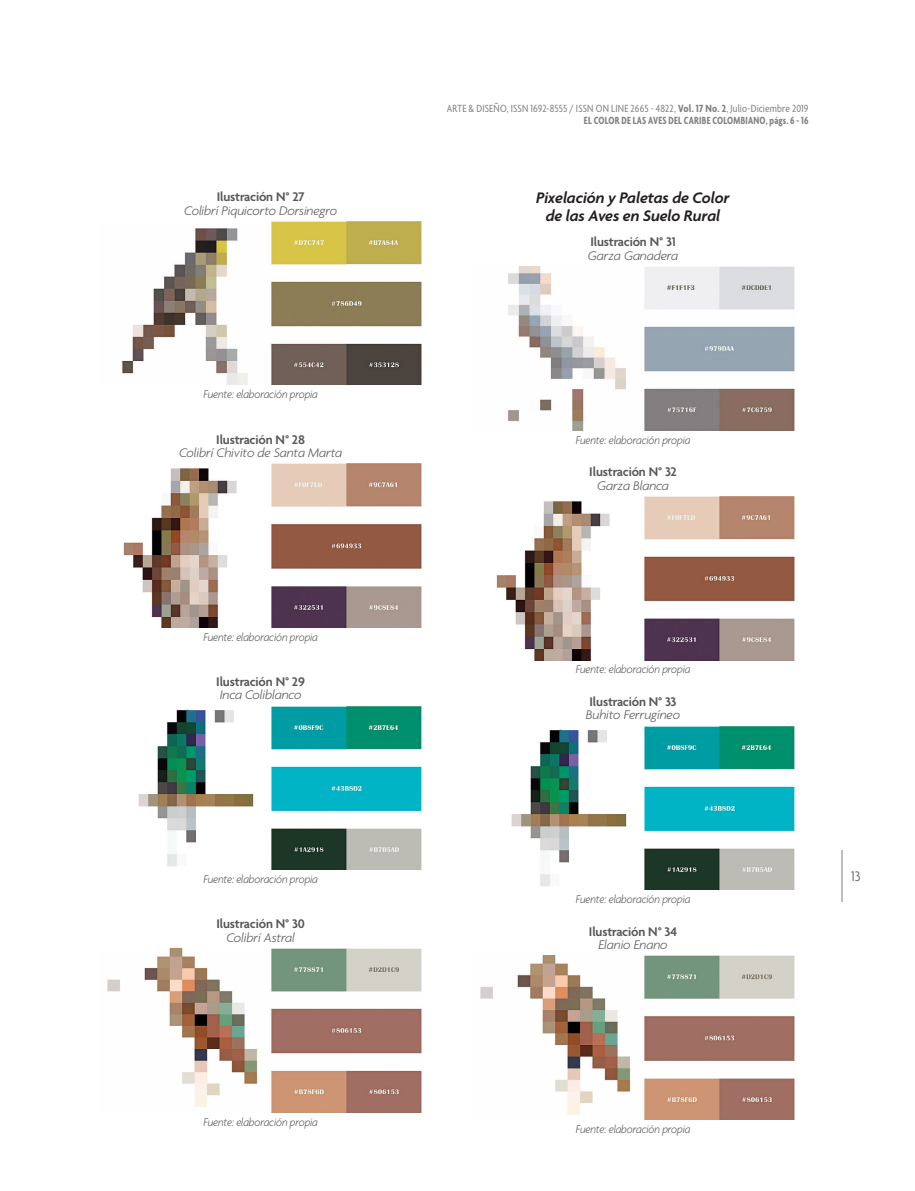
<style>
.page{position:relative;width:915px;height:1191px;background:#fff}
.page>*{position:absolute;margin:0;border:0;box-sizing:border-box;transform-origin:0 0}
.Subtítulos_3{font:italic 600 16.5px "Agenda";letter-spacing:-.005em;color:#231f20}
.t1{font:15px "Agenda";color:#6c6d70;scale:.9 1}
.Tablas_Título{font:italic 300 13.5px "Agenda";letter-spacing:-.01em;color:#57585a}
.Tablas_Título-2{font:600 13.5px "Agenda";letter-spacing:-.01em;color:#57585a}
.Tablas_Fuente{font:italic 300 12px "Agenda";letter-spacing:-.01em;color:#57585a;scale:.9 1}
.t2{font:condensed 11.25px/12px "Agenda";letter-spacing:.015em;color:#808285;text-align:right}
.s1{font-weight:700}
</style>
<div class="page">
<hr style="left:840px;top:850px;width:2px;height:51px;background:#bcbdc0">
<img style="left:138px;top:706px;width:284px;height:164px">
<img style="left:107px;top:948px;width:315px;height:164px">
<img style="left:122px;top:221px;width:300px;height:164px">
<img style="left:123px;top:463px;width:299px;height:164px">
<img style="left:508px;top:266px;width:287px;height:164px">
<img style="left:511px;top:726px;width:284px;height:163px">
<img style="left:480px;top:955px;width:315px;height:164px">
<img style="left:496px;top:496px;width:299px;height:164px">
<p class="Tablas_Título-2" style="left:216px;top:189px;width:89px">Ilustración N° 27</p>
<p class="Tablas_Título" style="left:184px;top:202px;width:154px">Colibrí Piquicorto Dorsinegro</p>
<p class="Tablas_Fuente" style="left:203px;top:387px;width:129px">Fuente: elaboración propia</p>
<p class="Tablas_Título-2" style="left:216px;top:432px;width:90px">Ilustración N° 28</p>
<p class="Tablas_Título" style="left:179px;top:444px;width:165px">Colibrí Chivito de Santa Marta</p>
<p class="Tablas_Fuente" style="left:203px;top:630px;width:129px">Fuente: elaboración propia</p>
<p class="Tablas_Título-2" style="left:216px;top:674px;width:90px">Ilustración N° 29</p>
<p class="Tablas_Título" style="left:220px;top:687px;width:83px">Inca Coliblanco</p>
<p class="Tablas_Fuente" style="left:203px;top:872px;width:129px">Fuente: elaboración propia</p>
<p class="Tablas_Título-2" style="left:216px;top:916px;width:90px">Ilustración N° 30</p>
<p class="Tablas_Título" style="left:226px;top:929px;width:70px">Colibrí Astral</p>
<p class="Tablas_Fuente" style="left:203px;top:1114px;width:129px">Fuente: elaboración propia</p>
<p class="t2" style="left:447px;top:103px;width:363px">ARTE &amp; DISEÑO, ISSN 1692-8555 / ISSN ON LINE 2665 - 4822, <span class="s1">Vol. 17 No. 2</span>, Julio-Diciembre 2019<br><span class="s1">EL COLOR DE LAS AVES DEL CARIBE COLOMBIANO, págs. 6 - 16</span></p>
<p class="Subtítulos_3" style="left:536px;top:189px;width:195px">Pixelación y Paletas de Color</p>
<p class="Subtítulos_3" style="left:545px;top:207px;width:176px">de las Aves en Suelo Rural</p>
<p class="Tablas_Título-2" style="left:590px;top:235px;width:87px">Ilustración N° 31</p>
<p class="Tablas_Título" style="left:587px;top:247px;width:92px">Garza Ganadera</p>
<p class="Tablas_Fuente" style="left:575px;top:433px;width:129px">Fuente: elaboración propia</p>
<p class="Tablas_Título-2" style="left:589px;top:464px;width:89px">Ilustración N° 32</p>
<p class="Tablas_Título" style="left:597px;top:477px;width:73px">Garza Blanca</p>
<p class="Tablas_Fuente" style="left:575px;top:662px;width:129px">Fuente: elaboración propia</p>
<p class="Tablas_Título-2" style="left:589px;top:694px;width:88px">Ilustración N° 33</p>
<p class="Tablas_Título" style="left:585px;top:707px;width:96px">Buhito Ferrugíneo</p>
<p class="Tablas_Fuente" style="left:575px;top:892px;width:129px">Fuente: elaboración propia</p>
<p class="Tablas_Título-2" style="left:588px;top:924px;width:90px">Ilustración N° 34</p>
<p class="Tablas_Título" style="left:598px;top:936px;width:71px">Elanio Enano</p>
<p class="Tablas_Fuente" style="left:575px;top:1121px;width:129px">Fuente: elaboración propia</p>
<p class="t1" style="left:850px;top:867px;width:12px">13</p>
</div>
